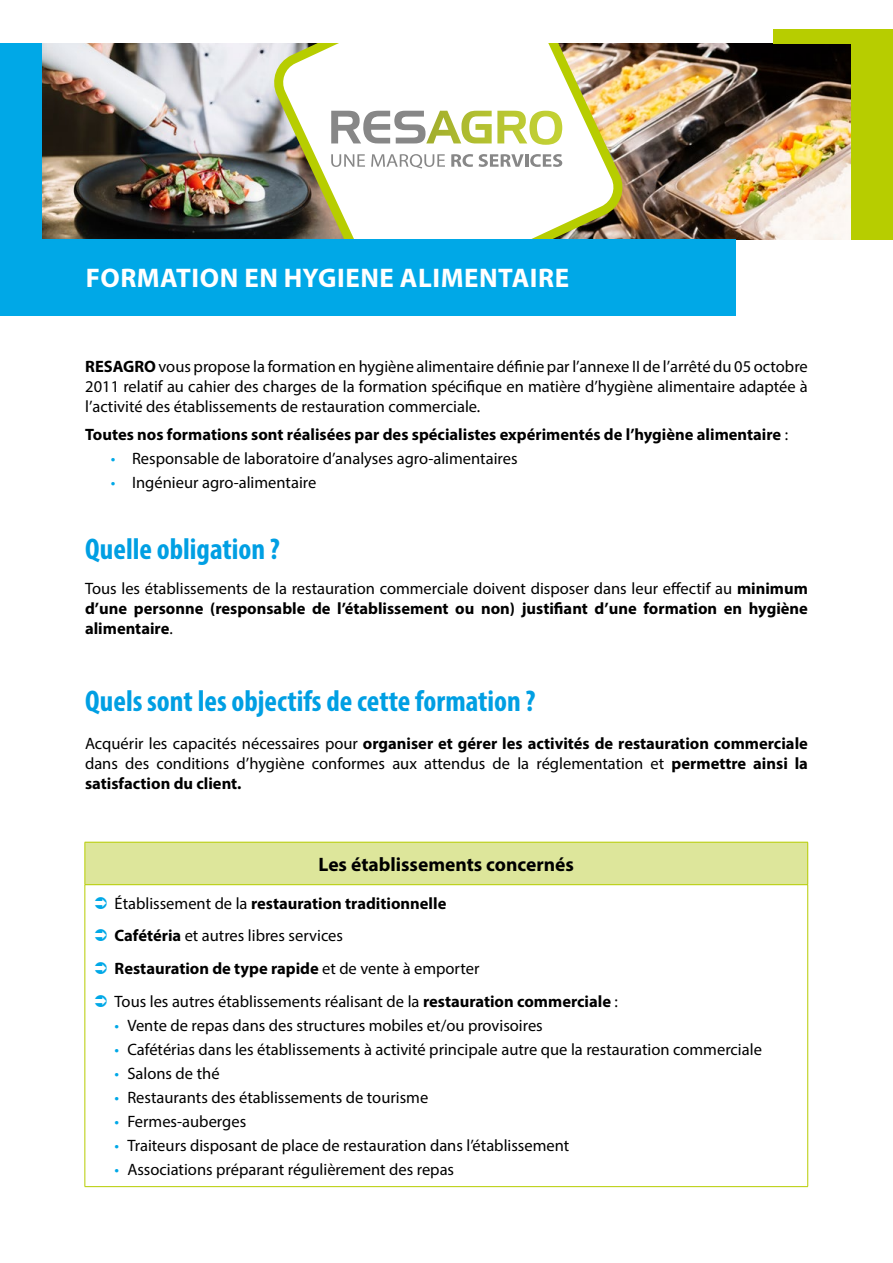
<style>
.page{position:relative;width:893px;height:1263px;background:#fff}
.page>*{position:absolute;margin:0;border:0;box-sizing:border-box;transform-origin:0 0}
.t1{font:700 condensed 30px "Myriad Pro";color:#009fe3}
.t2{font:700 27px "Myriad Pro";letter-spacing:.02em;color:#fff}
.t3{font:700 19.5px "Myriad Pro";color:#000}
.t4{font:16.5px/19.8px "Myriad Pro";color:#000;text-align:justify}
.t5{font:700 16.5px/19.8px "Myriad Pro";color:#000;text-align:justify}
.s1{font-weight:700}
.s2{font-weight:400}
.s3{color:#00a8e7}
</style>
<div class="page">
<div style="left:0;top:0;width:203px;height:249px;background:#00a8e7"></div>
<div style="left:678px;top:0;width:215px;height:242px;background:#b7cd00"></div>
<img style="left:43px;top:43px;width:232px;height:196px">
<img style="left:628px;top:43px;width:222px;height:197px">
<img style="left:275px;top:43px;width:353px;height:196px">
<svg style="left:331px;top:111px;width:231px;height:34px"></svg>
<svg style="left:331px;top:154px;width:34px;height:13px"></svg>
<svg style="left:371px;top:154px;width:74px;height:15px"></svg>
<svg style="left:451px;top:154px;width:22px;height:13px"></svg>
<svg style="left:479px;top:154px;width:83px;height:13px"></svg>
<div style="left:0;top:240px;width:893px;height:75px;background:#fff"></div>
<div style="left:0;top:0;width:893px;height:43px;background:#fff"></div>
<div style="left:774px;top:29px;width:119px;height:15px;background:#b7cd00"></div>
<div style="left:0;top:239px;width:736px;height:76px;background:#00a8e7"></div>
<div style="left:85px;top:842px;width:723px;height:43px;background:#dde69b"></div>
<hr style="left:85px;top:842px;width:723px;height:1px;background:#b7cd00">
<hr style="left:85px;top:842px;width:1px;height:42px;background:#b7cd00">
<hr style="left:807px;top:842px;width:1px;height:42px;background:#b7cd00">
<hr style="left:85px;top:884px;width:723px;height:1px;background:#b7cd00">
<hr style="left:85px;top:885px;width:1px;height:301px;background:#b7cd00">
<hr style="left:807px;top:885px;width:1px;height:301px;background:#b7cd00">
<hr style="left:85px;top:1186px;width:723px;height:1px;background:#b7cd00">
<h2 class="t2" style="left:86px;top:261px;width:485px">FORMATION EN HYGIENE ALIMENTAIRE</h2>
<p class="t4" style="left:85px;top:357px;width:724px"><span class="s1">RESAGRO</span> vous propose la formation en hygiène alimentaire définie par l’annexe II de l’arrêté du 05 octobre 2011 relatif au cahier des charges de la formation spécifique en matière d’hygiène alimentaire adaptée à l’activité des établissements de restauration commerciale.</p>
<p class="t5" style="left:85px;top:424px;width:704px">Toutes nos formations sont réalisées par des spécialistes expérimentés de l’hygiène alimentaire <span class="s2">:</span></p>
<p class="t4" style="left:111px;top:449px;width:408px"><span class="s3">•</span> Responsable de laboratoire d’analyses agro-alimentaires</p>
<p class="t4" style="left:111px;top:473px;width:207px"><span class="s3">•</span> Ingénieur agro-alimentaire</p>
<h1 class="t1" style="left:85px;top:531px;width:196px">Quelle obligation ?</h1>
<p class="t5" style="left:85px;top:578px;width:724px"><span class="s2">Tous les établissements de la restauration commerciale doivent disposer dans leur effectif au</span> minimum d’une personne (responsable de l’établissement ou non) justifiant d’une formation en hygiène alimentaire<span class="s2">.</span></p>
<h1 class="t1" style="left:85px;top:683px;width:452px">Quels sont les objectifs de cette formation ?</h1>
<p class="t4" style="left:85px;top:733px;width:724px">Acquérir les capacités nécessaires pour <span class="s1">organiser et gérer les activités de restauration commerciale </span>dans des conditions d’hygiène conformes aux attendus de la réglementation et <span class="s1">permettre ainsi la satisfaction du client.</span></p>
<p class="t3" style="left:319px;top:851px;width:257px">Les établissements concernés</p>
<p class="t4" style="left:115px;top:887px;width:505px;line-height:32.5px;text-align:left">Établissement de la <span class="s1">restauration traditionnelle<br>Cafétéria</span> et autres libres services<br><span class="s1">Restauration de type rapide</span> et de vente à emporter<br>Tous les autres établissements réalisant de la <span class="s1">restauration commerciale</span> :</p>
<p class="t4" style="left:115px;top:1015px;width:430px"><span class="s3">•</span> Vente de repas dans des structures mobiles et/ou provisoires</p>
<p class="t4" style="left:115px;top:1039px;width:649px"><span class="s3">•</span> Cafétérias dans les établissements à activité principale autre que la restauration commerciale</p>
<p class="t4" style="left:115px;top:1063px;width:106px"><span class="s3">•</span> Salons de thé</p>
<p class="t4" style="left:115px;top:1087px;width:315px"><span class="s3">•</span> Restaurants des établissements de tourisme</p>
<p class="t4" style="left:115px;top:1111px;width:133px"><span class="s3">•</span> Fermes-auberges</p>
<p class="t4" style="left:115px;top:1135px;width:456px"><span class="s3">•</span> Traiteurs disposant de place de restauration dans l’établissement</p>
<p class="t4" style="left:115px;top:1159px;width:341px"><span class="s3">•</span> Associations préparant régulièrement des repas</p>
</div>
